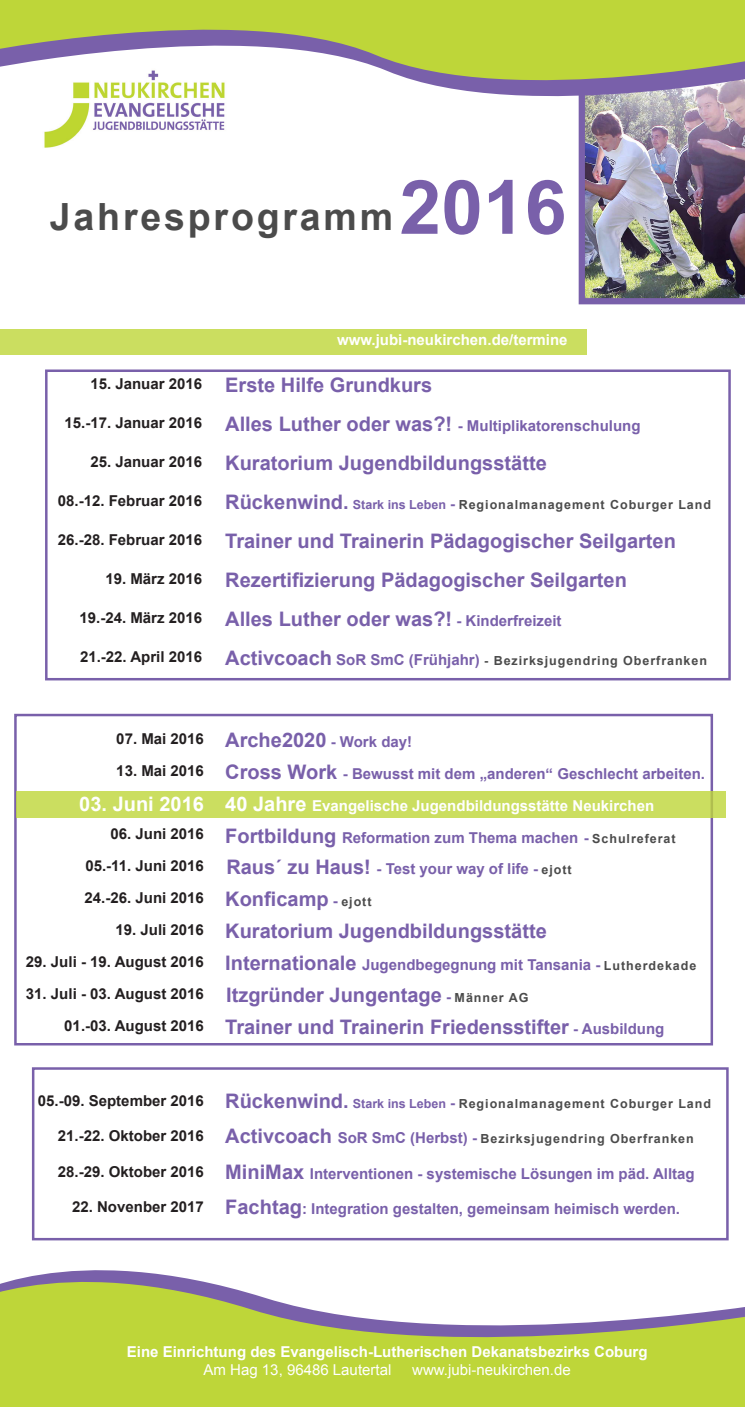
<style>
.page{position:relative;width:745px;height:1407px;background:#fff}
.page>*{position:absolute;margin:0;border:0;box-sizing:border-box;transform-origin:0 0}
.t1{font:700 75px "Arial";color:#7960aa}
.t2{font:700 37.5px "Arial";letter-spacing:.075em;color:#4b4b4b}
.t3{font:700 20px "Arial";color:#7960aa}
.t4{font:700 20px "Arial";color:#fff}
.t5{font:700 15px "Arial";color:#7960aa}
.t6{font:700 15px "Arial";color:#231f20}
.t7{font:700 15px "Arial";color:#fff}
.t8{font:15px "Arial";color:#fff}
.t9{font:700 12.5px "Arial";letter-spacing:.075em;color:#4b4b4b}
.s1{font-size:20px}
.s2{font-size:20px;color:#7960aa}
.s3{color:#7960aa}
.s4{font-size:15px;color:#7960aa}
.s5{font-size:15px}
.s6{font-size:12.5px;color:#4b4b4b}
</style>
<div class="page">
<div style="left:32px;top:1067px;width:696px;height:173px;border:2px solid #7960aa"></div>
<div style="left:14px;top:714px;width:698px;height:331px;border:2px solid #7960aa"></div>
<div style="left:17px;top:791px;width:708px;height:27px;background:#cbde60"></div>
<div style="left:0;top:329px;width:587px;height:25px;background:#cbde60"></div>
<img style="left:44px;top:128px;width:181px;height:20px">
<img style="left:578px;top:128px;width:166px;height:176px">
<svg style="left:59px;top:112px;width:685px;height:16px"></svg>
<svg style="left:0;top:0;width:744px;height:112px"></svg>
<div style="left:45px;top:369px;width:685px;height:311px;border:2px solid #7960aa"></div>
<svg style="left:31px;top:1236px;width:698px;height:5px"></svg>
<svg style="left:0;top:1270px;width:744px;height:137px;fill:#bed639"></svg>
<p class="t2" style="left:50px;top:192px;width:344px">Jahresprogramm</p>
<p class="t1" style="left:399px;top:157px;width:168px">2016</p>
<p class="t7" style="left:337px;top:330px;width:232px">www.jubi-neukirchen.de/termine</p>
<p class="t6" style="left:90px;top:373px;width:113px">15. Januar 2016</p>
<p class="t6" style="left:64px;top:412px;width:139px">15.-17. Januar 2016</p>
<p class="t6" style="left:90px;top:451px;width:113px">25. Januar 2016</p>
<p class="t6" style="left:58px;top:490px;width:146px">08.-12. Februar 2016</p>
<p class="t6" style="left:58px;top:529px;width:146px">26.-28. Februar 2016</p>
<p class="t3" style="left:225px;top:372px;width:208px">Erste Hilfe Grundkurs</p>
<p class="t5" style="left:225px;top:416px;width:416px"><span class="s1">Alles Luther oder was?!</span> - Multiplikatorenschulung</p>
<p class="t3" style="left:225px;top:450px;width:323px">Kuratorium Jugendbildungsstätte</p>
<p class="t9" style="left:225px;top:496px;width:487px"><span class="s2">Rückenwind.</span> <span class="s3">Stark ins Leben</span> <span class="s4">-</span> Regionalmanagement Coburger Land</p>
<p class="t3" style="left:225px;top:528px;width:452px">Trainer und Trainerin Pädagogischer Seilgarten</p>
<p class="t6" style="left:105px;top:568px;width:98px">19. März 2016</p>
<p class="t3" style="left:225px;top:567px;width:403px">Rezertifizierung Pädagogischer Seilgarten</p>
<p class="t6" style="left:79px;top:607px;width:124px">19.-24. März 2016</p>
<p class="t3" style="left:225px;top:606px;width:337px">Alles Luther oder was?! <span class="s5">- Kinderfreizeit</span></p>
<p class="t6" style="left:80px;top:646px;width:124px">21.-22. April 2016</p>
<p class="t9" style="left:225px;top:652px;width:483px"><span class="s2">Activcoach</span> <span class="s4">SoR SmC (Frühjahr)</span> - Bezirksjugendring Oberfranken</p>
<p class="t6" style="left:116px;top:728px;width:89px">07. Mai 2016</p>
<p class="t3" style="left:225px;top:726px;width:188px">Arche2020 <span class="s5">- Work day!</span></p>
<p class="t6" style="left:116px;top:760px;width:89px">13. Mai 2016</p>
<p class="t5" style="left:225px;top:763px;width:481px"><span class="s1">Cross Work</span> - Bewusst mit dem „anderen“ Geschlecht arbeiten.</p>
<p class="t4" style="left:79px;top:791px;width:126px">03. Juni 2016</p>
<p class="t7" style="left:225px;top:795px;width:430px"><span class="s1">40 Jahre</span> Evangelische Jugendbildungsstätte Neukirchen</p>
<p class="t6" style="left:110px;top:824px;width:95px">06. Juni 2016</p>
<p class="t5" style="left:225px;top:827px;width:451px"><span class="s1">Fortbildung</span> Reformation zum Thema machen - <span class="s6">Schulreferat</span></p>
<p class="t6" style="left:85px;top:856px;width:120px">05.-11. Juni 2016</p>
<p class="t6" style="left:85px;top:888px;width:121px">24.-26. Juni 2016</p>
<p class="t6" style="left:115px;top:920px;width:90px">19. Juli 2016</p>
<p class="t6" style="left:26px;top:951px;width:179px">29. Juli - 19. August 2016</p>
<p class="t6" style="left:26px;top:983px;width:179px">31. Juli - 03. August 2016</p>
<p class="t6" style="left:64px;top:1015px;width:141px">01.-03. August 2016</p>
<p class="t5" style="left:226px;top:859px;width:347px"><span class="s1">Raus´ zu Haus!</span> - Test your way of life - <span class="s6">ejott</span></p>
<p class="t3" style="left:225px;top:886px;width:148px">Konficamp <span class="s5">-</span> <span class="s6">ejott</span></p>
<p class="t3" style="left:225px;top:918px;width:323px">Kuratorium Jugendbildungsstätte</p>
<p class="t5" style="left:225px;top:955px;width:472px"><span class="s1">Internationale</span> Jugendbegegnung mit Tansania - <span class="s6">Lutherdekade</span></p>
<p class="t3" style="left:226px;top:981px;width:303px">Itzgründer Jungentage <span class="s5">-</span> <span class="s6">Männer AG</span></p>
<p class="t3" style="left:225px;top:1013px;width:440px">Trainer und Trainerin Friedensstifter <span class="s5">- Ausbildung</span></p>
<p class="t6" style="left:38px;top:1091px;width:167px">05.-09. September 2016</p>
<p class="t6" style="left:58px;top:1126px;width:147px">21.-22. Oktober 2016</p>
<p class="t6" style="left:58px;top:1161px;width:147px">28.-29. Oktober 2016</p>
<p class="t6" style="left:72px;top:1197px;width:133px">22. Novenber 2017</p>
<p class="t9" style="left:225px;top:1095px;width:487px"><span class="s2">Rückenwind.</span> <span class="s3">Stark ins Leben</span> <span class="s4">-</span> Regionalmanagement Coburger Land</p>
<p class="t9" style="left:225px;top:1130px;width:470px"><span class="s2">Activcoach</span> <span class="s4">SoR SmC (Herbst) -</span> Bezirksjugendring Oberfranken</p>
<p class="t5" style="left:225px;top:1163px;width:470px"><span class="s1">MiniMax</span> Interventionen - systemische Lösungen im päd. Alltag</p>
<p class="t5" style="left:225px;top:1199px;width:456px"><span class="s1">Fachtag</span>: Integration gestalten, gemeinsam heimisch werden.</p>
<p class="t7" style="left:127px;top:1342px;width:522px">Eine Einrichtung des Evangelisch-Lutherischen Dekanatsbezirks Coburg</p>
<p class="t8" style="left:203px;top:1360px;width:189px">Am Hag 13, 96486 Lautertal</p>
<p class="t8" style="left:412px;top:1360px;width:160px">www.jubi-neukirchen.de</p>
</div>
